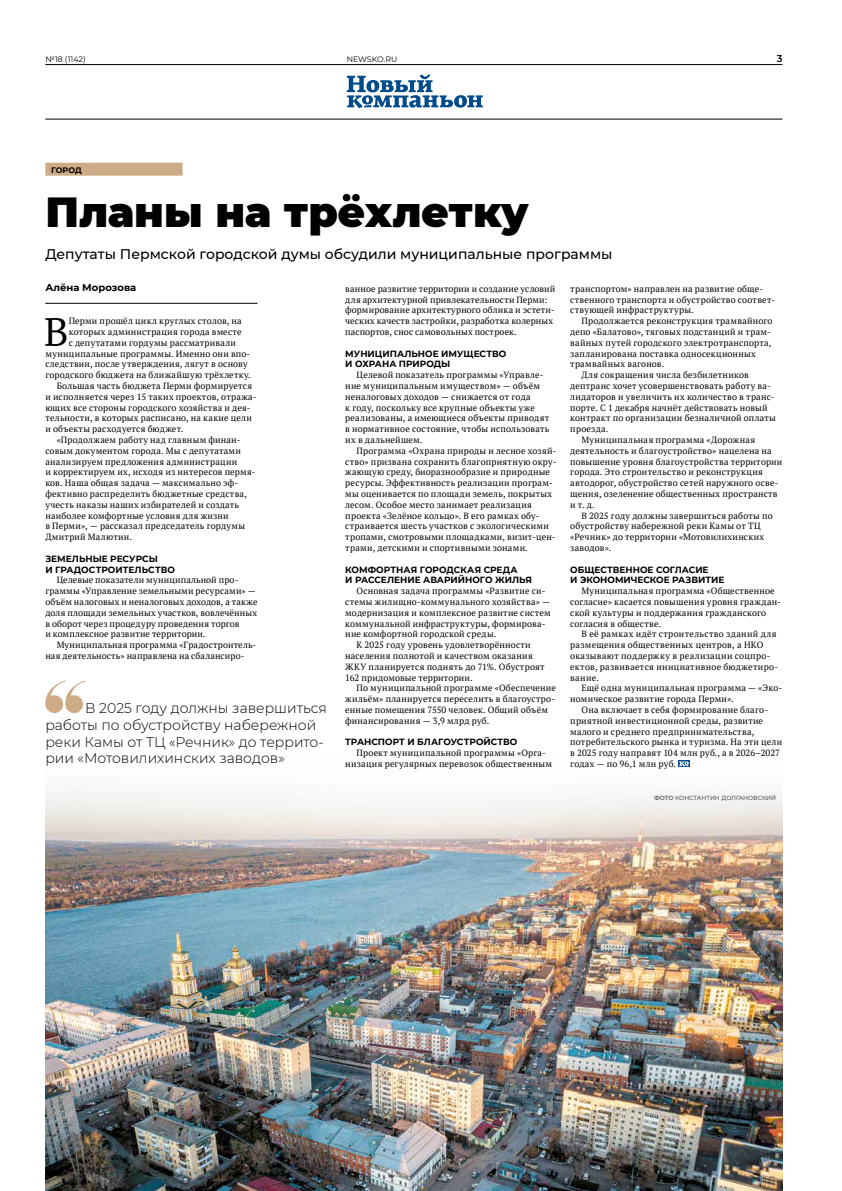
<style>
.page{position:relative;width:842px;height:1191px;background:#fff}
.page>*{position:absolute;margin:0;border:0;box-sizing:border-box;transform-origin:0 0}
.t1{font:900 42px "Montserrat";color:#000}
.t2{font:39.9px "PT Serif";color:#000}
.t3{font:300 14px/16.8px "Montserrat";color:#000}
.t4{font:500 14px "Montserrat";color:#000}
.t5{font:700 10px "Montserrat";color:#000}
.t6{font:600 9.9px "Montserrat";color:#000}
.t7{font:9px/10.8px "PT Serif";letter-spacing:.025em;color:#000}
.t8{font:700 9px/10.8px "Montserrat";color:#000}
.t9{font:700 8px "Montserrat";letter-spacing:.005em;color:#000}
.t10{font:7.9px "Montserrat";color:#000}
.t11{font:500 6px "Montserrat";color:#575756}
.s1{font-weight:600}
</style>
<div class="page">
<hr style="left:45px;top:119px;width:737px;height:1px;background:#000">
<hr style="left:45px;top:64px;width:737px;height:1px;background:#000">
<svg style="left:347px;top:74px;width:136px;height:34px"></svg>
<svg style="left:45px;top:680px;width:40px;height:33px"></svg>
<hr style="left:45px;top:303px;width:213px;height:1px;background:#000">
<div style="left:45px;top:163px;width:138px;height:13px;background:#ceab87"></div>
<img style="left:45px;top:760px;width:737px;height:431px">
<p class="t10" style="left:45px;top:53px;width:42px">№18 (1142)</p>
<p class="t10" style="left:347px;top:53px;width:52px">NEWSKO.RU</p>
<p class="t6" style="left:777px;top:51px;width:7px">3</p>
<p class="t9" style="left:51px;top:164px;width:32px">ГОРОД</p>
<h1 class="t1" style="left:45px;top:180px;width:485px">Планы на трёхлетку</h1>
<h3 class="t4" style="left:45px;top:244px;width:569px">Депутаты Пермской городской думы обсудили муниципальные программы</h3>
<p class="t7" style="left:345px;top:283px;width:211px">ванное развитие территории и создание условий для архитектурной привлекательности Перми: формирование архитектурного облика и эстети&shy;ческих качеств застройки, разработка колерных паспортов, снос самовольных построек.</p>
<p class="t8" style="left:345px;top:347px;width:162px">МУНИЦИПАЛЬНОЕ ИМУЩЕСТВО<br>И ОХРАНА ПРИРОДЫ</p>
<p class="t7" style="left:345px;top:369px;width:206px;text-indent:11px">Целевой показатель программы «Управле&shy;ние муниципальным имуществом» — объём неналоговых доходов — снижается от года<br>к году, поскольку все крупные объекты уже реализованы, а имеющиеся объекты приводят в нормативное состояние, чтобы использовать их в дальнейшем.</p>
<p class="t7" style="left:345px;top:445px;width:213px;text-indent:11px">Программа «Охрана природы и лесное хозяй&shy;ство» призвана сохранить благоприятную окру&shy;жающую среду, биоразнообразие и природные ресурсы. Эффективность реализации програм&shy;мы оценивается по площади земель, покрытых лесом. Особое место занимает реализация проекта «Зелёное кольцо». В его рамках обу&shy;страивается шесть участков с экологическими тропами, смотровыми площадками, визит-цен&shy;трами, детскими и спортивными зонами.</p>
<p class="t8" style="left:345px;top:563px;width:188px">КОМФОРТНАЯ ГОРОДСКАЯ СРЕДА<br>И РАССЕЛЕНИЕ АВАРИЙНОГО ЖИЛЬЯ</p>
<p class="t7" style="left:357px;top:585px;width:190px">Основная задача программы «Развитие си-</p>
<p class="t7" style="left:345px;top:596px;width:206px">стемы жилищно-коммунального хозяйства» —</p>
<p class="t7" style="left:345px;top:607px;width:207px">модернизация и комплексное развитие систем</p>
<p class="t7" style="left:345px;top:618px;width:202px">коммунальной инфраструктуры, формирова-</p>
<p class="t7" style="left:345px;top:629px;width:153px">ние комфортной городской среды.</p>
<p class="t7" style="left:357px;top:639px;width:176px">К 2025 году уровень удовлетворённости</p>
<p class="t7" style="left:345px;top:650px;width:189px">населения полнотой и качеством оказания</p>
<p class="t7" style="left:345px;top:661px;width:201px">ЖКУ планируется поднять до 71%. Обустроят</p>
<p class="t7" style="left:345px;top:672px;width:129px">162 придомовые территории.</p>
<p class="t7" style="left:357px;top:683px;width:201px">По муниципальной программе «Обеспечение</p>
<p class="t7" style="left:345px;top:693px;width:211px">жильём» планируется переселить в благоустро-</p>
<p class="t7" style="left:345px;top:704px;width:204px">енные помещения 7550 человек. Общий объём</p>
<p class="t7" style="left:345px;top:715px;width:145px">финансирования — 3,9 млрд руб.</p>
<p class="t8" style="left:345px;top:736px;width:174px">ТРАНСПОРТ И БЛАГОУСТРОЙСТВО</p>
<p class="t7" style="left:345px;top:747px;width:208px;text-align:center">Проект муниципальной программы «Орга&shy;низация регулярных перевозок общественным</p>
<p class="t5" style="left:45px;top:280px;width:92px">Алёна Морозова</p>
<h2 class="t2" style="left:44px;top:306px;width:26px">В</h2>
<p class="t7" style="left:69px;top:315px;width:175px">Перми прошёл цикл круглых столов, на</p>
<p class="t7" style="left:570px;top:283px;width:207px">транспортом» направлен на развитие обще&shy;ственного транспорта и обустройство соответ&shy;ствующей инфраструктуры.</p>
<p class="t7" style="left:582px;top:315px;width:193px">Продолжается реконструкция трамвайного</p>
<p class="t7" style="left:570px;top:326px;width:202px">депо «Балатово», тяговых подстанций и трам-</p>
<p class="t7" style="left:570px;top:337px;width:203px">вайных путей городского электротранспорта,</p>
<p class="t7" style="left:570px;top:348px;width:187px">запланирована поставка односекционных</p>
<p class="t7" style="left:570px;top:359px;width:95px">трамвайных вагонов.</p>
<p class="t7" style="left:582px;top:369px;width:169px">Для сокращения числа безбилетников</p>
<p class="t7" style="left:570px;top:380px;width:202px">дептранс хочет усовершенствовать работу ва-</p>
<p class="t7" style="left:570px;top:391px;width:206px">лидаторов и увеличить их количество в транс-</p>
<p class="t7" style="left:570px;top:402px;width:199px">порте. С 1 декабря начнёт действовать новый</p>
<p class="t7" style="left:570px;top:413px;width:207px">контракт по организации безналичной оплаты</p>
<p class="t7" style="left:570px;top:423px;width:40px">проезда.</p>
<p class="t7" style="left:582px;top:434px;width:175px">Муниципальная программа «Дорожная</p>
<p class="t7" style="left:570px;top:445px;width:203px">деятельность и благоустройство» нацелена на</p>
<p class="t7" style="left:570px;top:456px;width:214px">повышение уровня благоустройства территории</p>
<p class="t7" style="left:570px;top:467px;width:194px">города. Это строительство и реконструкция</p>
<p class="t7" style="left:570px;top:477px;width:210px">автодорог, обустройство сетей наружного осве-</p>
<p class="t7" style="left:570px;top:488px;width:209px">щения, озеленение общественных пространств</p>
<p class="t7" style="left:570px;top:499px;width:26px">и т. д.</p>
<p class="t7" style="left:582px;top:510px;width:193px">В 2025 году должны завершиться работы по</p>
<p class="t7" style="left:570px;top:521px;width:192px">обустройству набережной реки Камы от ТЦ</p>
<p class="t7" style="left:570px;top:531px;width:195px">«Речник» до территории «Мотовилихинских</p>
<p class="t7" style="left:570px;top:542px;width:42px">заводов».</p>
<p class="t8" style="left:570px;top:563px;width:156px">ОБЩЕСТВЕННОЕ СОГЛАСИЕ<br>И ЭКОНОМИЧЕСКОЕ РАЗВИТИЕ</p>
<p class="t7" style="left:570px;top:585px;width:212px;text-indent:11px">Муниципальная программа «Общественное согласие» касается повышения уровня граждан&shy;ской культуры и поддержания гражданского согласия в обществе.</p>
<p class="t7" style="left:570px;top:629px;width:210px;text-indent:11px">В её рамках идёт строительство зданий для размещения общественных центров, а НКО оказывают поддержку в реализации соцпро&shy;ектов, развивается инициативное бюджетиро&shy;вание.</p>
<p class="t7" style="left:582px;top:683px;width:202px">Ещё одна муниципальная программа — «Эко-</p>
<p class="t7" style="left:570px;top:693px;width:165px">номическое развитие города Перми».</p>
<p class="t7" style="left:582px;top:704px;width:188px">Она включает в себя формирование благо-</p>
<p class="t7" style="left:570px;top:715px;width:194px">приятной инвестиционной среды, развитие</p>
<p class="t7" style="left:570px;top:726px;width:186px">малого и среднего предпринимательства,</p>
<p class="t7" style="left:570px;top:737px;width:213px">потребительского рынка и туризма. На эти цели</p>
<p class="t7" style="left:570px;top:747px;width:211px">в 2025 году направят 104 млн руб., а в 2026–2027</p>
<p class="t7" style="left:570px;top:758px;width:107px">годах — по 96,1 млн руб.</p>
<p class="t11" style="left:654px;top:793px;width:123px"><span class="s1">ФОТО</span> КОНСТАНТИН ДОЛГАНОВСКИЙ</p>
<p class="t7" style="left:69px;top:326px;width:175px">которых администрация города вместе</p>
<p class="t7" style="left:69px;top:337px;width:169px">с депутатами гордумы рассматривали</p>
<p class="t7" style="left:45px;top:348px;width:206px">муниципальные программы. Именно они впо-</p>
<p class="t7" style="left:45px;top:359px;width:204px">следствии, после утверждения, лягут в основу</p>
<p class="t7" style="left:45px;top:369px;width:207px">городского бюджета на ближайшую трёхлетку.</p>
<p class="t7" style="left:57px;top:380px;width:197px">Большая часть бюджета Перми формируется</p>
<p class="t7" style="left:45px;top:391px;width:213px">и исполняется через 15 таких проектов, отража-</p>
<p class="t7" style="left:45px;top:402px;width:205px">ющих все стороны городского хозяйства и дея-</p>
<p class="t7" style="left:45px;top:413px;width:208px">тельности, в которых расписано, на какие цели</p>
<p class="t7" style="left:45px;top:423px;width:140px">и объекты расходуется бюджет.</p>
<p class="t7" style="left:57px;top:434px;width:185px">«Продолжаем работу над главным финан-</p>
<p class="t7" style="left:45px;top:445px;width:197px">совым документом города. Мы с депутатами</p>
<p class="t7" style="left:45px;top:456px;width:193px">анализируем предложения администрации</p>
<p class="t7" style="left:45px;top:467px;width:212px">и корректируем их, исходя из интересов пермя-</p>
<p class="t7" style="left:45px;top:477px;width:195px">ков. Наша общая задача — максимально эф-</p>
<p class="t7" style="left:45px;top:488px;width:203px">фективно распределить бюджетные средства,</p>
<p class="t7" style="left:45px;top:499px;width:195px">учесть наказы наших избирателей и создать</p>
<p class="t7" style="left:45px;top:510px;width:185px">наиболее комфортные условия для жизни</p>
<p class="t7" style="left:45px;top:521px;width:201px">в Перми», — рассказал председатель гордумы</p>
<p class="t7" style="left:45px;top:531px;width:88px">Дмитрий Малютин.</p>
<p class="t8" style="left:45px;top:553px;width:131px">ЗЕМЕЛЬНЫЕ РЕСУРСЫ<br>И ГРАДОСТРОИТЕЛЬСТВО</p>
<p class="t7" style="left:45px;top:575px;width:214px;text-indent:11px">Целевые показатели муниципальной про&shy;граммы «Управление земельными ресурсами» — объём налоговых и неналоговых доходов, а также доля площади земельных участков, во-влечённых в оборот через процедуру проведения торгов<br>и комплексное развитие территории.</p>
<p class="t7" style="left:45px;top:639px;width:213px;text-indent:11px">Муниципальная программа «Градостроитель&shy;ная деятельность» направлена на сбалансиро-</p>
<h3 class="t3" style="left:45px;top:699px;width:283px;text-indent:40px">В 2025 году должны завершиться работы по обустройству набережной реки Камы от ТЦ «Речник» до террито&shy;рии «Мотовилихинских заводов»</h3>
</div>
